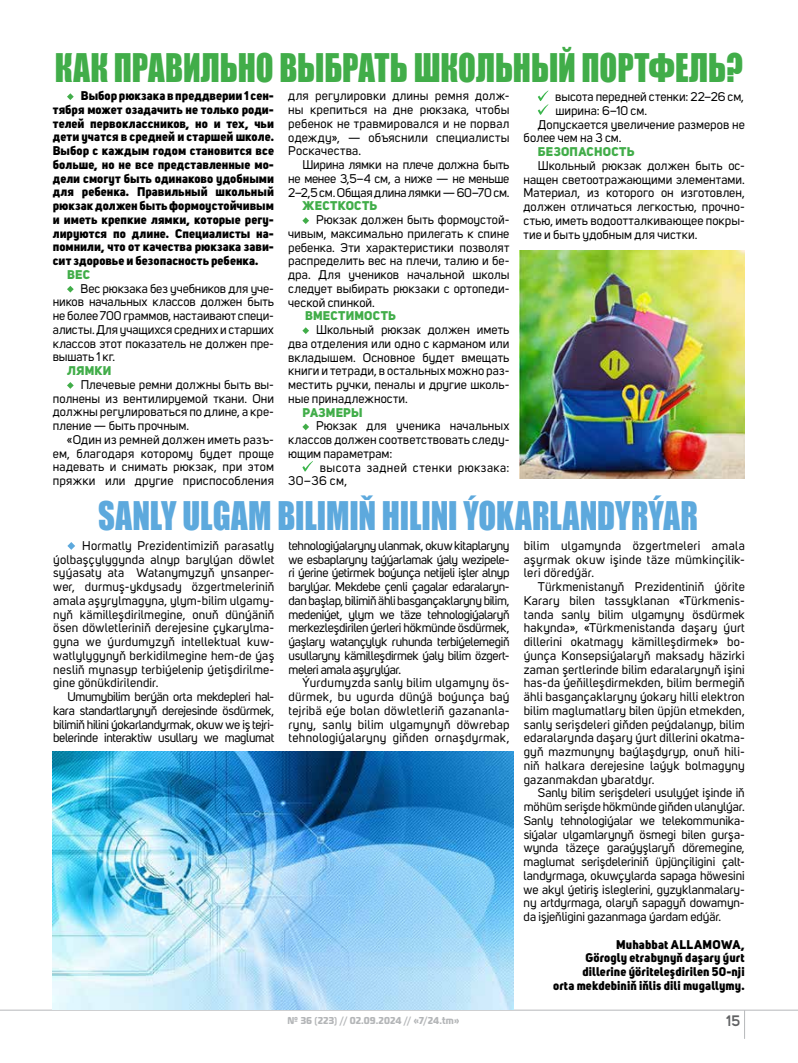
<style>
.page{position:relative;width:798px;height:1063px;background:#fff}
.page>*{position:absolute;margin:0;border:0;box-sizing:border-box;transform-origin:0 0}
.t1{font:36.25px "Impact";letter-spacing:-.005em;color:#5da9dd;scale:.9 1}
.t2{font:36.25px "Impact";color:#41ad49;scale:.9 1}
.t3{font:600 15px "Uni Sans";color:#5f6062}
.t4{font:12.5px/13.8px "Uni Sans";color:#000;text-align:justify}
.t5{font:800 12.5px/13.8px "Uni Sans";letter-spacing:.005em;color:#000;text-align:justify}
.t6{font:800 12.5px "Uni Sans";letter-spacing:.025em;color:#41ad49}
.t7{font:12.5px/13.8px "Uni Sans";letter-spacing:.035em;color:#000}
.t8{font:700 10px "Magistral Cond";letter-spacing:.01em;color:#b4b6b8}
</style>
<div class="page">
<hr style="left:0;top:1010px;width:797px;height:1px;background:#b6b8ba">
<svg style="left:744px;top:1011px;width:1px;height:28px"></svg>
<svg style="left:67px;top:93px;width:7px;height:7px"></svg>
<svg style="left:67px;top:286px;width:7px;height:7px"></svg>
<svg style="left:67px;top:382px;width:7px;height:7px"></svg>
<svg style="left:302px;top:217px;width:7px;height:7px"></svg>
<svg style="left:302px;top:327px;width:7px;height:7px"></svg>
<svg style="left:302px;top:424px;width:7px;height:6px"></svg>
<svg style="left:302px;top:461px;width:11px;height:11px"></svg>
<svg style="left:537px;top:90px;width:11px;height:25px"></svg>
<img style="left:52px;top:751px;width:461px;height:259px">
<svg style="left:67px;top:542px;width:8px;height:8px"></svg>
<img style="left:519px;top:251px;width:225px;height:228px">
<h1 class="t2" style="left:55px;top:39px;width:765px">КАК ПРАВИЛЬНО ВЫБРАТЬ ШКОЛЬНЫЙ ПОРТФЕЛЬ?</h1>
<p class="t5" style="left:53px;top:89px;width:223px;text-indent:28px">Выбор рюкзака в преддверии 1 сен&shy;тября может озадачить не только роди&shy;телей первоклассников, но и тех, чьи дети учатся в средней и старшей школе.<br>Выбор с каждым годом становится все больше, но не все представленные мо&shy;дели смогут быть одинаково удобными для ребенка. Правильный школьный рюкзак должен быть формоустойчивым и иметь крепкие лямки, которые регу&shy;лируются по длине. Специалисты на&shy;помнили, что от качества рюкзака зави&shy;сит здоровье и безопасность ребенка.</p>
<p class="t6" style="left:67px;top:266px;width:24px">Вес</p>
<p class="t4" style="left:53px;top:281px;width:223px;text-indent:28px">Вес рюкзака без учебников для уче&shy;ников начальных классов должен быть не более 700 граммов, настаивают специ&shy;алисты. Для учащихся средних и старших классов этот показатель не должен пре&shy;вышать 1 кг.</p>
<p class="t6" style="left:67px;top:363px;width:46px">Лямки</p>
<p class="t4" style="left:53px;top:378px;width:223px;text-indent:28px">Плечевые ремни должны быть вы&shy;полнены из вентилируемой ткани. Они должны регулироваться по длине, а кре&shy;пление — быть прочным.</p>
<p class="t4" style="left:53px;top:433px;width:223px;text-indent:14px">«Один из ремней должен иметь разъ&shy;ем, благодаря которому будет проще надевать и снимать рюкзак, при этом пряжки или другие приспособления</p>
<p class="t4" style="left:288px;top:89px;width:223px">для регулировки длины ремня долж&shy;ны крепиться на дне рюкзака, чтобы ребенок не травмировался и не порвал одежду», — объяснили специалисты Роскачества.</p>
<p class="t4" style="left:288px;top:158px;width:223px;text-indent:14px">Ширина лямки на плече должна быть не менее 3,5–4 см, а ниже — не меньше 2–2,5 см. Общая длина лямки — 60–70 см.</p>
<p class="t6" style="left:302px;top:198px;width:76px">Жесткость</p>
<p class="t4" style="left:288px;top:213px;width:223px;text-indent:28px">Рюкзак должен быть формоустой&shy;чивым, максимально прилегать к спине ребенка. Эти характеристики позволят распределить вес на плечи, талию и бе&shy;дра. Для учеников начальной школы следует выбирать рюкзаки с ортопеди&shy;ческой спинкой.</p>
<p class="t6" style="left:305px;top:308px;width:92px">Вместимость</p>
<p class="t4" style="left:288px;top:323px;width:223px;text-indent:28px">Школьный рюкзак должен иметь два отделения или одно с карманом или вкладышем. Основное будет вмещать книги и тетради, в остальных можно раз&shy;местить ручки, пеналы и другие школь&shy;ные принадлежности.</p>
<p class="t6" style="left:302px;top:404px;width:62px">Размеры</p>
<p class="t4" style="left:288px;top:419px;width:223px;text-indent:28px">Рюкзак для ученика начальных классов должен соответствовать следу&shy;ющим параметрам:</p>
<p class="t7" style="left:288px;top:460px;width:223px;text-indent:32px">высота задней стенки рюкзака:<br>30–36 см,</p>
<p class="t4" style="left:555px;top:90px;width:190px">высота передней стенки: 22–26 см,</p>
<p class="t4" style="left:555px;top:104px;width:93px">ширина: 6–10 см.</p>
<p class="t4" style="left:537px;top:117px;width:208px">Допускается увеличение размеров не</p>
<p class="t4" style="left:523px;top:131px;width:99px">более чем на 3 см.</p>
<p class="t6" style="left:537px;top:144px;width:98px">Безопасность</p>
<p class="t4" style="left:523px;top:159px;width:223px;text-indent:14px">Школьный рюкзак должен быть ос&shy;нащен светоотражающими элементами.<br>Материал, из которого он изготовлен, должен отличаться легкостью, прочно&shy;стью, иметь водоотталкивающее покры&shy;тие и быть удобным для чистки.</p>
<h1 class="t1" style="left:98px;top:488px;width:668px">SAN-LY UL-GAM BI-LI-MIŇ HI-LI-NI ÝO-KAR-LAN-DYR-ÝAR</h1>
<p class="t4" style="left:53px;top:539px;width:222px;text-indent:29px">Hormatly Prezidentimiziň parasatly ýolbaşçylygynda alnyp barylýan döwlet syýasaty ata Watanymyzyň ynsanper&shy;wer, durmuş-ykdysady özgertmeleriniň amala aşyrylmagyna, ylym-bilim ulgamy&shy;nyň kämilleşdirilmegine, onuň dünýäniň ösen döwletleriniň derejesine çykarylma&shy;gyna we ýurdumyzyň intellektual kuw&shy;watlylygynyň berkidilmegine hem-de ýaş nesliň mynasyp terbiýelenip ýetişdirilme&shy;gine gönükdirilendir.</p>
<p class="t4" style="left:53px;top:690px;width:222px;text-indent:14px">Umumybilim berýän orta mekdepleri hal&shy;kara standartlarynyň derejesinde ösdürmek, bilimiň hilini ýokarlandyrmak, okuw we iş tejri&shy;belerinde interaktiw usullary we maglumat</p>
<p class="t4" style="left:288px;top:539px;width:222px">tehnologiýalaryny ulanmak, okuw kitaplaryny we esbaplaryny taýýarlamak ýaly wezipele&shy;ri ýerine ýetirmek boýunça netijeli işler alnyp barylýar. Mekdebe çenli çagalar edaralaryn&shy;dan başlap, bilimiň ähli basgançaklaryny bilim, medeniýet, ylym we täze tehnologiýalaryň merkezleşdirilen ýerleri hökmünde ösdürmek, ýaşlary watançylyk ruhunda terbiýelemegiň usullaryny kämilleşdirmek ýaly bilim özgert&shy;meleri amala aşyrylýar.</p>
<p class="t4" style="left:288px;top:676px;width:222px;text-indent:14px">Ýurdumyzda sanly bilim ulgamyny ös&shy;dürmek, bu ugurda dünýä boýunça baý tejribä eýe bolan döwletleriň gazananla&shy;ryny, sanly bilim ulgamynyň döwrebap tehnologiýalaryny giňden ornaşdyrmak,</p>
<p class="t8" style="left:287px;top:1015px;width:173px">№ 36 (223) // 02.09.2024 // «7/24.tm»</p>
<p class="t4" style="left:523px;top:539px;width:222px">bilim ulgamynda özgertmeleri amala aşyrmak okuw işinde täze mümkinçilik&shy;leri döredýär.</p>
<p class="t4" style="left:523px;top:580px;width:222px;text-indent:14px">Türkmenistanyň Prezidentiniň ýörite Karary bilen tassyklanan «Türkmenis&shy;tanda sanly bilim ulgamyny ösdürmek hakynda», «Türkmenistanda daşary ýurt dillerini okatmagy kämilleşdirmek» bo&shy;ýunça Konsepsiýalaryň maksady häzirki zaman şertlerinde bilim edaralarynyň işini has-da ýeňilleşdirmekden, bilim bermegiň ähli basgançaklaryny ýokary hilli elektron bilim maglumatlary bilen üpjün etmekden, sanly serişdeleri giňden peýdalanyp, bilim edaralarynda daşary ýurt dillerini okatma&shy;gyň mazmunyny baýlaşdyryp, onuň hili&shy;niň halkara derejesine laýyk bolmagyny gazanmakdan ybaratdyr.</p>
<p class="t4" style="left:523px;top:786px;width:222px;text-align:left;text-indent:14px">Sanly bilim serişdeleri usulyýet işinde iň möhüm serişde hökmünde giňden ulanylýar.<br>Sanly tehnologiýalar we telekommunika&shy;siýalar ulgamlarynyň ösmegi bilen gurşa&shy;wynda täzeçe garaýyşlaryň döremegine, maglumat serişdeleriniň üpjünçiligini çalt&shy;landyrmaga, okuwçylarda sapaga höwesini we akyl ýetiriş isleglerini, gyzyklanmalary&shy;ny artdyrmaga, olaryň sapagyň dowamyn&shy;da işjeňligini gazanmaga ýardam edýär.</p>
<p class="t5" style="left:553px;top:937px;width:193px;text-align:right">Muhabbat Allamowa,<br>Görogly etrabynyň daşary ýurt dillerine ýöriteleşdirilen 50-nji<br>orta mekdebiniň iňlis dili mugallymy.</p>
<p class="t3" style="left:726px;top:1010px;width:15px">15</p>
</div>
